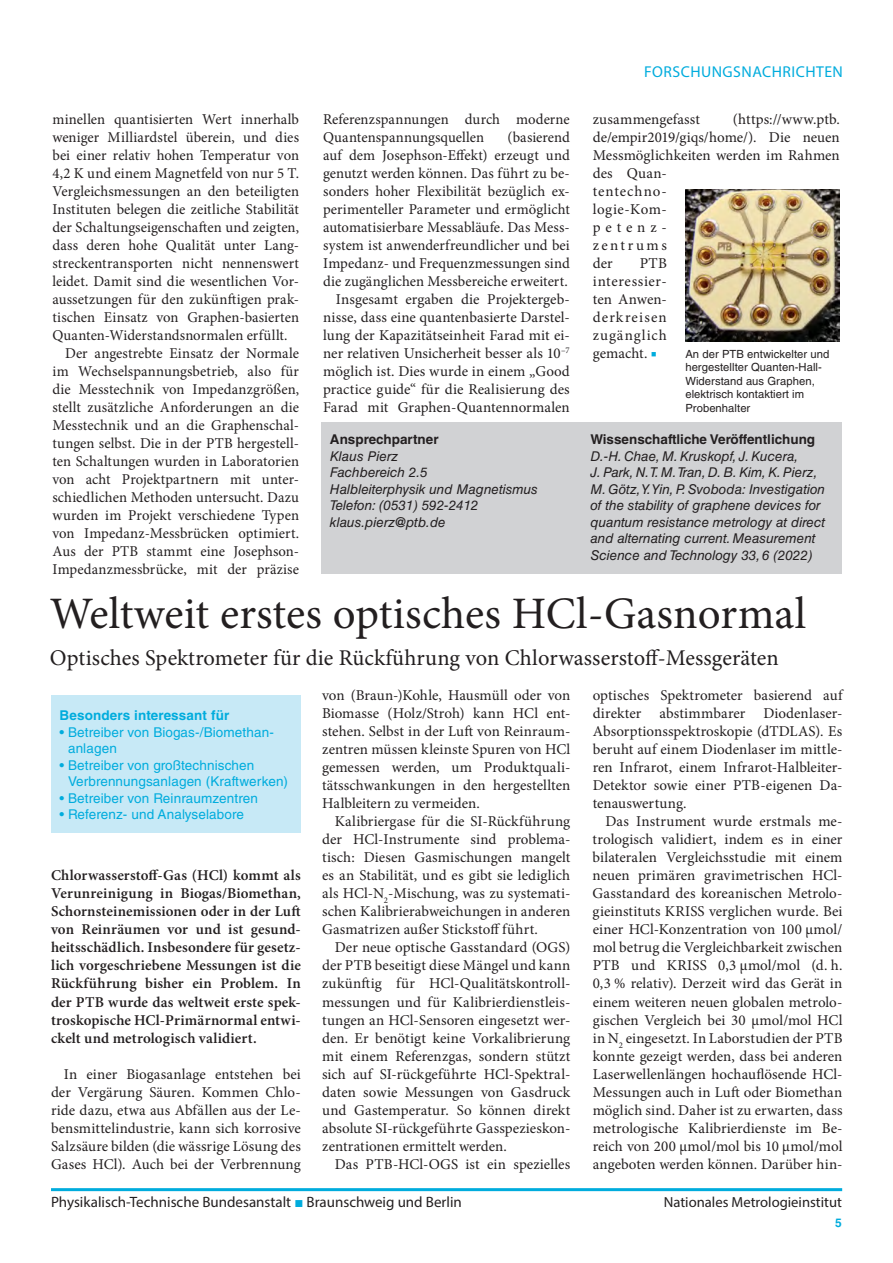
<style>
.page{position:relative;width:893px;height:1263px;background:#fff}
.page>*{position:absolute;margin:0;border:0;box-sizing:border-box;transform-origin:0 0}
.Ueberschrift{font:45px "Minion Pro";color:#231f20}
.Unter_Ueberschrift{font:22.5px "Minion Pro";letter-spacing:.005em;color:#231f20}
.t1{font:15.75px "Myriad Pro";letter-spacing:.03em;color:#00acdd}
.Fließtext_mit_Einzug{font:15px/18px "Minion Pro";letter-spacing:.005em;color:#231f20;text-align:justify}
.Abstrakt{font:600 15px/18px "Minion Pro";letter-spacing:.01em;color:#231f20;text-align:justify}
.t2{font:15px "Myriad Pro";color:#231f20}
.t3{font:14.7px "Myriad Pro";color:#231f20}
.Ansprechpartner_text{font:italic 13.5px/16.5px "Helvetica LT Std";color:#231f20}
.Besonders_Interessan{font:13.5px/16.5px "Helvetica LT Std";letter-spacing:.01em;color:#00acdd}
.Ansprechpartner_fett{font:700 13.5px "Helvetica LT Std";color:#231f20}
.Besonders_Interssant{font:700 13.5px "Helvetica LT Std";letter-spacing:.01em;color:#00acdd}
.t4{font:700 12px "Helvetica LT Std";color:#00acdd}
.t5{font:11.25px/13.5px "Helvetica LT Std";letter-spacing:.005em;color:#231f20}
.s1{color:#00acdd}
.s2{font-family:"Arial";color:#00acdd}
</style>
<div class="page">
<div style="left:51px;top:695px;width:250px;height:137px;background:#c7e9f6"></div>
<div style="left:321px;top:422px;width:521px;height:152px;background:#d1d2d4"></div>
<img style="left:685px;top:189px;width:155px;height:152px">
<hr style="left:51px;top:1188px;width:791px;height:3px;background:#00acdd">
<p class="Fließtext_mit_Einzug" style="left:52px;top:111px;width:248px">minellen quantisierten Wert innerhalb weniger Milliardstel überein, und dies bei einer relativ hohen Temperatur von 4,2 K und einem Magnetfeld von nur 5 T.<br>Vergleichsmessungen an den beteiligten Instituten belegen die zeitliche Stabilität der Schaltungseigenschaften und zeigten, dass deren hohe Qualität unter Lang&shy;streckentransporten nicht nennenswert leidet. Damit sind die wesentlichen Vor&shy;aussetzungen für den zukünftigen prak&shy;tischen Einsatz von Graphen-basierten Quanten-Widerstandsnormalen erfüllt.</p>
<p class="Fließtext_mit_Einzug" style="left:52px;top:345px;width:248px;text-indent:13px">Der angestrebte Einsatz der Normale im Wechselspannungsbetrieb, also für die Messtechnik von Impedanzgrößen, stellt zusätzliche Anforderungen an die Messtechnik und an die Graphenschal&shy;tungen selbst. Die in der PTB hergestell&shy;ten Schaltungen wurden in Laboratorien von acht Projektpartnern mit unter&shy;schiedlichen Methoden untersucht. Dazu wurden im Projekt verschiedene Typen von Impedanz-Messbrücken optimiert.<br>Aus der PTB stammt eine Josephson-Impedanzmessbrücke, mit der präzise</p>
<p class="Fließtext_mit_Einzug" style="left:323px;top:111px;width:248px">Referenzspannungen durch moderne<br>Quantenspannungsquellen</p>
<p class="Fließtext_mit_Einzug" style="left:323px;top:129px;width:248px;text-indent:184px">(basierend auf dem Josephson-Effekt) erzeugt und genutzt werden können. Das führt zu be&shy;sonders hoher Flexibilität bezüglich ex&shy;perimenteller Parameter und ermöglicht automatisierbare Messabläufe. Das Mess&shy;system ist anwenderfreundlicher und bei Impedanz- und Frequenzmessungen sind die zugänglichen Messbereiche erweitert.</p>
<p class="Fließtext_mit_Einzug" style="left:323px;top:291px;width:248px;text-indent:13px">Insgesamt ergaben die Projektergeb&shy;nisse, dass eine quantenbasierte Darstel&shy;lung der Kapazitätseinheit Farad mit ei&shy;ner relativen Unsicherheit besser als 10<sup>–7 </sup>möglich ist. Dies wurde in einem „Good practice guide“ für die Realisierung des Farad mit Graphen-Quantennormalen</p>
<h3 class="Ansprechpartner_fett" style="left:330px;top:431px;width:110px">Ansprechpartner</h3>
<p class="Ansprechpartner_text" style="left:330px;top:448px;width:210px">Klaus Pierz<br>Fachbereich 2.5<br>Halbleiterphysik und Magnetismus<br>Telefon: (0531) 592-2412 klaus.pierz@ptb.de</p>
<p class="t1" style="left:644px;top:62px;width:200px">FORSCHUNGSNACHRICHTEN</p>
<p class="Fließtext_mit_Einzug" style="left:593px;top:111px;width:249px;text-align:left;text-indent:140px">(https://www.ptb. de/empir2019/giqs/home/). Die neuen<br>Messmöglichkeiten werden im Rahmen des Quan-<br>tentechno-<br>logie-Kom-<br>petenz-<br>zentrums<br>der</p>
<p class="Fließtext_mit_Einzug" style="left:593px;top:111px;width:109px">zusammengefasst</p>
<p class="Fließtext_mit_Einzug" style="left:593px;top:255px;width:76px;text-indent:47px">PTB interessier&shy;ten Anwen&shy;derkreisen zugänglich gemacht. <span class="s1">■</span></p>
<p class="t5" style="left:685px;top:347px;width:146px">An der PTB entwickelter und hergestellter Quanten-Hall-<br>Widerstand aus Graphen, elektrisch kontaktiert im<br>Probenhalter</p>
<h3 class="Ansprechpartner_fett" style="left:590px;top:431px;width:226px">Wissenschaftliche Veröffentlichung</h3>
<p class="Ansprechpartner_text" style="left:590px;top:447px;width:236px">D.-H. Chae, M. Kruskopf, J. Kucera,<br>J. Park, N.T. M.Tran, D. B. Kim, K. Pierz, M. Götz,Y.Yin, P. Svoboda: Investigation of the stability of graphene devices for quantum resistance metrology at direct and alternating current. Measurement Science and Technology 33, 6 (2022)</p>
<h1 class="Ueberschrift" style="left:50px;top:584px;width:758px">Weltweit erstes optisches HCl-Gasnormal</h1>
<h2 class="Unter_Ueberschrift" style="left:50px;top:643px;width:730px">Optisches Spektrometer für die Rückführung von Chlorwasserstoff-Messgeräten</h2>
<h3 class="Besonders_Interssant" style="left:60px;top:707px;width:171px">Besonders interessant für</h3>
<p class="Besonders_Interessan" style="left:68px;top:724px;width:207px;text-indent:-9px">• Betreiber von Biogas-/Biomethan&shy;anlagen</p>
<p class="Besonders_Interessan" style="left:68px;top:757px;width:222px;text-indent:-9px">• Betreiber von großtechnischen<br>Verbrennungsanlagen (Kraftwerken)</p>
<p class="Besonders_Interessan" style="left:60px;top:790px;width:200px">• Betreiber von Reinraumzentren</p>
<p class="Besonders_Interessan" style="left:60px;top:806px;width:186px">• Referenz- und Analyselabore</p>
<p class="Fließtext_mit_Einzug" style="left:322px;top:687px;width:250px">von (Braun-)Kohle, Hausmüll oder von Biomasse (Holz/Stroh) kann HCl ent&shy;stehen. Selbst in der Luft von Reinraum&shy;zentren müssen kleinste Spuren von HCl gemessen werden, um Produktquali&shy;tätsschwankungen in den hergestellten Halbleitern zu vermeiden.</p>
<p class="Fließtext_mit_Einzug" style="left:322px;top:813px;width:250px;text-indent:13px">Kalibriergase für die SI-Rückführung der HCl-Instrumente sind problema&shy;tisch: Diesen Gasmischungen mangelt es an Stabilität, und es gibt sie lediglich als HCl-N<sub>2</sub>-Mischung, was zu systemati&shy;schen Kalibrierabweichungen in anderen Gasmatrizen außer Stickstoff führt.</p>
<p class="Fließtext_mit_Einzug" style="left:322px;top:939px;width:250px;text-indent:13px">Der neue optische Gasstandard (OGS) der PTB beseitigt diese Mängel und kann zukünftig für HCl-Qualitätskontroll&shy;messungen und für Kalibrierdienstleis&shy;tungen an HCl-Sensoren eingesetzt wer&shy;den. Er benötigt keine Vorkalibrierung mit einem Referenzgas, sondern stützt sich auf SI-rückgeführte HCl-Spektral&shy;daten sowie Messungen von Gasdruck und Gastemperatur. So können direkt absolute SI-rückgeführte Gasspezieskon&shy;zentrationen ermittelt werden.</p>
<p class="Fließtext_mit_Einzug" style="left:335px;top:1155px;width:237px">Das PTB-HCl-OGS ist ein spezielles</p>
<p class="Fließtext_mit_Einzug" style="left:593px;top:687px;width:251px">optisches Spektrometer basierend auf direkter abstimmbarer Diodenlaser-Absorptionsspektroskopie (dTDLAS). Es beruht auf einem Diodenlaser im mittle&shy;ren Infrarot, einem Infrarot-Halbleiter-Detektor sowie einer PTB-eigenen Da&shy;tenauswertung.</p>
<p class="Fließtext_mit_Einzug" style="left:593px;top:813px;width:251px;text-indent:13px">Das Instrument wurde erstmals me&shy;trologisch validiert, indem es in einer bilateralen Vergleichsstudie mit einem neuen primären gravimetrischen HCl-Gasstandard des koreanischen Metrolo&shy;gieinstituts KRISS verglichen wurde. Bei einer HCl-Konzentration von 100 µmol/ mol betrug die Vergleichbarkeit zwischen PTB und KRISS 0,3 µmol/mol (d. h.<br>0,3 % relativ). Derzeit wird das Gerät in einem weiteren neuen globalen metrolo&shy;gischen Vergleich bei 30 µmol/mol HCl in N<sub>2</sub> eingesetzt. In Laborstudien der PTB konnte gezeigt werden, dass bei anderen Laserwellenlängen hochauflösende HCl-Messungen auch in Luft oder Biomethan möglich sind. Daher ist zu erwarten, dass metrologische Kalibrierdienste im Be&shy;reich von 200 µmol/mol bis 10 µmol/mol angeboten werden können. Darüber hin-</p>
<p class="Abstrakt" style="left:51px;top:866px;width:251px">Chlorwasserstoff-Gas (HCl) kommt als Verunreinigung in Biogas/Biomethan, Schornsteinemissionen oder in der Luft von Reinräumen vor und ist gesund&shy;heitsschädlich. Insbesondere für gesetz&shy;lich vorgeschriebene Messungen ist die Rückführung bisher ein Problem. In der PTB wurde das weltweit erste spek&shy;troskopische HCl-Primärnormal entwi&shy;ckelt und metrologisch validiert.</p>
<p class="Fließtext_mit_Einzug" style="left:51px;top:1065px;width:251px;text-indent:13px">In einer Biogasanlage entstehen bei der Vergärung Säuren. Kommen Chlo&shy;ride dazu, etwa aus Abfällen aus der Le&shy;bensmittelindustrie, kann sich korrosive Salzsäure bilden (die wässrige Lösung des Gases HCl). Auch bei der Verbrennung</p>
<p class="t2" style="left:51px;top:1193px;width:412px">Physikalisch-Technische Bundesanstalt <span class="s2">■</span> Braunschweig und Berlin</p>
<p class="t3" style="left:664px;top:1193px;width:180px">Nationales Metrologieinstitut</p>
<p class="t4" style="left:835px;top:1215px;width:8px">5</p>
</div>
